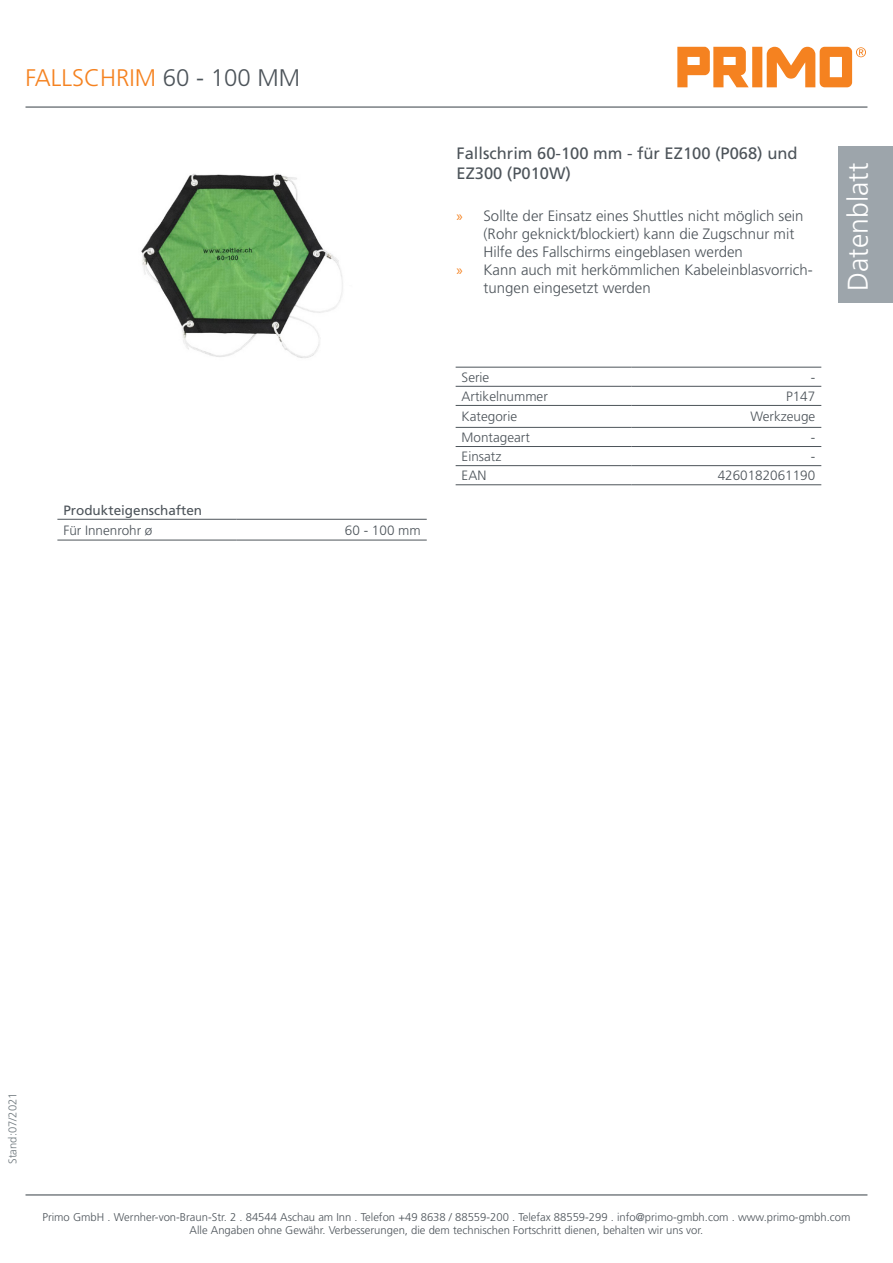
<style>
.page{position:relative;width:893px;height:1263px;background:#fff}
.page>*{position:absolute;margin:0;border:0;box-sizing:border-box;transform-origin:0 0}
.t1{font:300 28.5px "Frutiger LT Pro";color:#fff}
.H1_Produktname{font:300 24px "Frutiger LT Pro";color:#f58220}
.SH_Produkt-Keywords{font:16.5px/19.5px "Frutiger LT Pro";color:#4d545a}
.t2{font:300 15px/18px "Frutiger LT Pro";color:#4d545a}
.Tabellentext_li{font:300 13.5px "Frutiger LT Pro";color:#4d545a}
.Tabellenüberschrift{font:13.5px "Frutiger LT Pro";color:#4d545a}
.Tabellentext_re{font:300 13.5px "Frutiger LT Pro";color:#4d545a}
.t3{font:300 11.25px/13.5px "Frutiger LT Pro";color:#4d545a;text-align:center}
.Randleiste_li_Stand{font:300 11.25px "Frutiger LT Pro";color:#6e777c}
.s1{color:#4d545a}
.s2{font-family:"Myriad Pro";font-weight:400;color:#f58220}
</style>
<div class="page">
<hr style="left:26px;top:106px;width:841px;height:2px;background:#4d545a">
<div style="left:839px;top:147px;width:54px;height:156px;background:#9da5ab"></div>
<hr style="left:26px;top:1194px;width:841px;height:1px;background:#4d545a">
<svg style="left:677px;top:47px;width:189px;height:40px"></svg>
<hr style="left:57px;top:519px;width:180px;height:1px;background:#4d545a">
<hr style="left:237px;top:519px;width:190px;height:1px;background:#4d545a">
<hr style="left:57px;top:540px;width:180px;height:1px;background:#4d545a">
<hr style="left:237px;top:540px;width:190px;height:1px;background:#4d545a">
<img style="left:141px;top:173px;width:202px;height:185px">
<hr style="left:456px;top:367px;width:176px;height:1px;background:#4d545a">
<hr style="left:632px;top:367px;width:189px;height:1px;background:#4d545a">
<hr style="left:456px;top:386px;width:176px;height:1px;background:#4d545a">
<hr style="left:632px;top:386px;width:189px;height:1px;background:#4d545a">
<hr style="left:456px;top:405px;width:176px;height:1px;background:#4d545a">
<hr style="left:632px;top:405px;width:189px;height:1px;background:#4d545a">
<hr style="left:456px;top:427px;width:176px;height:1px;background:#4d545a">
<hr style="left:632px;top:427px;width:189px;height:1px;background:#4d545a">
<hr style="left:456px;top:446px;width:176px;height:1px;background:#4d545a">
<hr style="left:632px;top:446px;width:189px;height:1px;background:#4d545a">
<hr style="left:456px;top:465px;width:176px;height:1px;background:#4d545a">
<hr style="left:632px;top:465px;width:189px;height:1px;background:#4d545a">
<hr style="left:456px;top:484px;width:176px;height:1px;background:#4d545a">
<hr style="left:632px;top:484px;width:189px;height:1px;background:#4d545a">
<p class="H1_Produktname" style="left:26px;top:64px;width:276px">FALLSCHRIM <span class="s1">60 - 100 MM</span></p>
<p class="Tabellenüberschrift" style="left:63px;top:502px;width:140px">Produkteigenschaften</p>
<p class="Tabellentext_li" style="left:63px;top:522px;width:91px">Für Innenrohr ø</p>
<p class="Tabellentext_re" style="left:345px;top:522px;width:77px">60 - 100 mm</p>
<p class="SH_Produkt-Keywords" style="left:456px;top:144px;width:343px">Fallschrim 60-100 mm - für EZ100 (P068) und<br>EZ300 (P010W)</p>
<p class="t2" style="left:483px;top:206px;width:322px;text-indent:-27px"><span class="s2">»</span> Sollte der Einsatz eines Shuttles nicht möglich sein (Rohr geknickt/blockiert) kann die Zugschnur mit<br>Hilfe des Fallschirms eingeblasen werden</p>
<p class="t2" style="left:483px;top:260px;width:331px;text-indent:-27px"><span class="s2">»</span> Kann auch mit herkömmlichen Kabeleinblasvorrich&shy;tungen eingesetzt werden</p>
<p class="Tabellentext_li" style="left:462px;top:369px;width:29px">Serie</p>
<p class="Tabellentext_li" style="left:811px;top:369px;width:6px">-</p>
<p class="Tabellentext_li" style="left:462px;top:388px;width:88px">Artikelnummer</p>
<p class="Tabellentext_li" style="left:786px;top:388px;width:31px">P147</p>
<p class="Tabellentext_li" style="left:462px;top:409px;width:57px">Kategorie</p>
<p class="Tabellentext_li" style="left:750px;top:409px;width:67px">Werkzeuge</p>
<p class="Tabellentext_li" style="left:462px;top:429px;width:70px">Montageart</p>
<p class="Tabellentext_li" style="left:811px;top:429px;width:6px">-</p>
<p class="Tabellentext_li" style="left:462px;top:449px;width:41px">Einsatz</p>
<p class="Tabellentext_li" style="left:811px;top:449px;width:6px">-</p>
<p class="Tabellentext_li" style="left:462px;top:468px;width:26px">EAN</p>
<p class="Tabellentext_li" style="left:718px;top:468px;width:99px">4260182061190</p>
<h1 class="t1" style="left:841px;top:291px;width:130px;rotate:-90deg">Datenblatt</h1>
<p class="Randleiste_li_Stand" style="left:6px;top:1164px;width:73px;rotate:-90deg">Stand:07/2021</p>
<p class="t3" style="left:42px;top:1210px;width:810px">Primo GmbH . Wernher-von-Braun-Str. 2 . 84544 Aschau am Inn . Telefon +49 8638 / 88559-200 . Telefax 88559-299 . info@primo-gmbh.com . www.primo-gmbh.com<br>Alle Angaben ohne Gewähr. Verbesserungen, die dem technischen Fortschritt dienen, behalten wir uns vor.</p>
</div>
